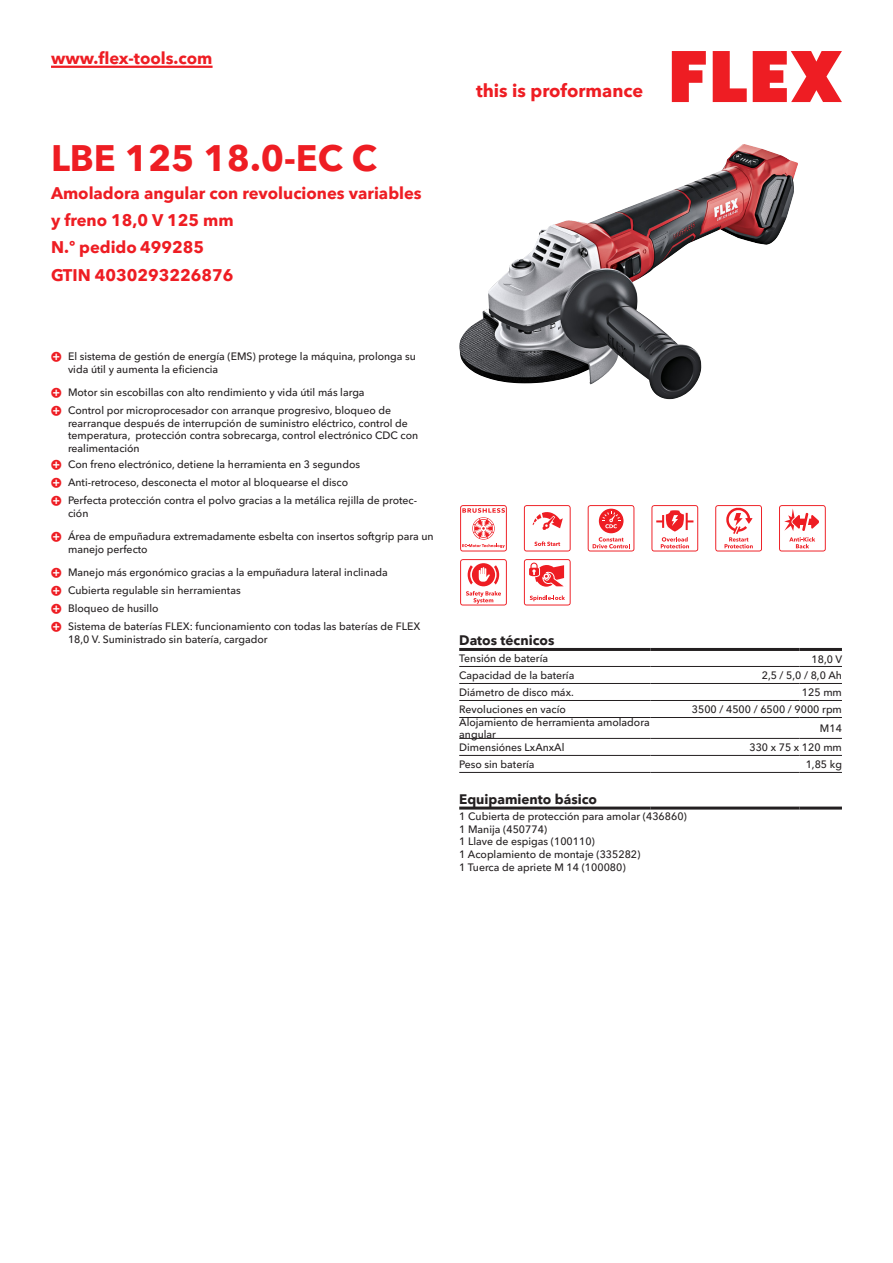
<style>
.page{position:relative;width:893px;height:1263px;background:#fff}
.page>*{position:absolute;margin:0;border:0;box-sizing:border-box;transform-origin:0 0}
.CB_AF_Product-name{font:700 36px "Avenir Next W1 G";color:#ee1d23}
.t1{font:700 18px "Avenir Next W1 G";color:#ee1d23}
.CB_AF_Product-short{font:700 16.5px/27px "Avenir Next W1 G";color:#ee1d23}
.CB_AF_Order-number{font:700 16.5px "Avenir Next W1 G";color:#ee1d23}
.CB_AF_Table-headline{font:700 13.5px "Avenir Next W1 G";color:#231f20}
.CB_AF_Table-specific{font:500 10.5px/12.6px "Avenir Next W1 G";color:#231f20}
</style>
<div class="page">
<svg style="left:672px;top:51px;width:34px;height:51px"></svg>
<svg style="left:713px;top:51px;width:34px;height:51px"></svg>
<svg style="left:753px;top:51px;width:89px;height:51px"></svg>
<hr style="left:51px;top:66px;width:162px;height:2px;background:#ee1d23">
<img style="left:459px;top:144px;width:339px;height:255px">
<hr style="left:459px;top:666px;width:192px;height:1px;background:#231f20">
<hr style="left:651px;top:666px;width:148px;height:1px;background:#231f20">
<hr style="left:799px;top:666px;width:43px;height:1px;background:#231f20">
<hr style="left:459px;top:683px;width:192px;height:1px;background:#231f20">
<hr style="left:651px;top:683px;width:148px;height:1px;background:#231f20">
<hr style="left:799px;top:683px;width:43px;height:1px;background:#231f20">
<hr style="left:459px;top:700px;width:192px;height:1px;background:#231f20">
<hr style="left:651px;top:700px;width:148px;height:1px;background:#231f20">
<hr style="left:799px;top:700px;width:43px;height:1px;background:#231f20">
<hr style="left:459px;top:717px;width:192px;height:1px;background:#231f20">
<hr style="left:651px;top:717px;width:148px;height:1px;background:#231f20">
<hr style="left:799px;top:717px;width:43px;height:1px;background:#231f20">
<hr style="left:459px;top:738px;width:192px;height:1px;background:#231f20">
<hr style="left:651px;top:738px;width:148px;height:1px;background:#231f20">
<hr style="left:799px;top:738px;width:43px;height:1px;background:#231f20">
<hr style="left:459px;top:755px;width:192px;height:1px;background:#231f20">
<hr style="left:651px;top:755px;width:148px;height:1px;background:#231f20">
<hr style="left:799px;top:755px;width:43px;height:1px;background:#231f20">
<hr style="left:459px;top:772px;width:192px;height:1px;background:#231f20">
<hr style="left:651px;top:772px;width:148px;height:1px;background:#231f20">
<hr style="left:799px;top:772px;width:43px;height:1px;background:#231f20">
<hr style="left:459px;top:648px;width:192px;height:3px;background:#231f20">
<hr style="left:651px;top:648px;width:148px;height:3px;background:#231f20">
<hr style="left:799px;top:648px;width:43px;height:3px;background:#231f20">
<hr style="left:459px;top:806px;width:192px;height:3px;background:#231f20">
<hr style="left:651px;top:806px;width:148px;height:3px;background:#231f20">
<hr style="left:799px;top:806px;width:43px;height:3px;background:#231f20">
<svg style="left:460px;top:505px;width:47px;height:46px"></svg>
<svg style="left:524px;top:505px;width:47px;height:46px"></svg>
<svg style="left:588px;top:505px;width:46px;height:46px"></svg>
<svg style="left:651px;top:505px;width:47px;height:46px"></svg>
<svg style="left:715px;top:505px;width:47px;height:46px"></svg>
<svg style="left:779px;top:505px;width:47px;height:46px"></svg>
<svg style="left:460px;top:559px;width:47px;height:46px"></svg>
<svg style="left:524px;top:559px;width:47px;height:46px"></svg>
<h3 class="CB_AF_Product-short" style="left:51px;top:43px;width:163px">www.flex-tools.com</h3>
<p class="CB_AF_Product-name" style="left:51px;top:130px;width:327px">LBE 125 18.0-EC C</p>
<p class="CB_AF_Product-short" style="left:51px;top:178px;width:372px">Amoladora angular con revoluciones variables y freno 18,0 V 125 mm</p>
<p class="CB_AF_Order-number" style="left:51px;top:234px;width:155px">N.º pedido 499285</p>
<p class="CB_AF_Order-number" style="left:51px;top:262px;width:184px">GTIN 4030293226876</p>
<h2 class="t1" style="left:476px;top:77px;width:169px">this is proformance</h2>
<p class="CB_AF_Table-specific" style="left:68px;top:349px;width:349px">El sistema de gestión de energía (EMS) protege la máquina, prolonga su vida útil y aumenta la eficiencia</p>
<p class="CB_AF_Table-specific" style="left:68px;top:385px;width:298px">Motor sin escobillas con alto rendimiento y vida útil más larga</p>
<p class="CB_AF_Table-specific" style="left:68px;top:403px;width:352px">Control por microprocesador con arranque progresivo, bloqueo de rearranque después de interrupción de suministro eléctrico, control de temperatura, protección contra sobrecarga, control electrónico CDC con realimentación</p>
<p class="CB_AF_Table-specific" style="left:68px;top:457px;width:294px">Con freno electrónico, detiene la herramienta en 3 segundos</p>
<p class="CB_AF_Table-specific" style="left:68px;top:475px;width:282px">Anti-retroceso, desconecta el motor al bloquearse el disco</p>
<p class="CB_AF_Table-specific" style="left:68px;top:493px;width:351px">Perfecta protección contra el polvo gracias a la metálica rejilla de protec&shy;ción</p>
<p class="CB_AF_Table-specific" style="left:68px;top:529px;width:367px">Área de empuñadura extremadamente esbelta con insertos softgrip para un manejo perfecto</p>
<p class="CB_AF_Table-specific" style="left:68px;top:565px;width:321px">Manejo más ergonómico gracias a la empuñadura lateral inclinada</p>
<p class="CB_AF_Table-specific" style="left:68px;top:583px;width:174px">Cubierta regulable sin herramientas</p>
<p class="CB_AF_Table-specific" style="left:68px;top:601px;width:92px">Bloqueo de husillo</p>
<p class="CB_AF_Table-specific" style="left:68px;top:619px;width:354px">Sistema de baterías FLEX: funcionamiento con todas las baterías de FLEX<br>18,0 V. Suministrado sin batería, cargador</p>
<p class="CB_AF_Table-headline" style="left:459px;top:630px;width:97px">Datos técnicos</p>
<p class="CB_AF_Table-specific" style="left:459px;top:651px;width:90px">Tensión de batería</p>
<p class="CB_AF_Table-specific" style="left:811px;top:652px;width:32px">18,0 V</p>
<p class="CB_AF_Table-specific" style="left:459px;top:668px;width:117px">Capacidad de la batería</p>
<p class="CB_AF_Table-specific" style="left:762px;top:668px;width:82px">2,5 / 5,0 / 8,0 Ah</p>
<p class="CB_AF_Table-specific" style="left:459px;top:685px;width:116px">Diámetro de disco máx.</p>
<p class="CB_AF_Table-specific" style="left:802px;top:685px;width:41px">125 mm</p>
<p class="CB_AF_Table-specific" style="left:459px;top:702px;width:108px">Revoluciones en vacío</p>
<p class="CB_AF_Table-specific" style="left:692px;top:702px;width:152px">3500 / 4500 / 6500 / 9000 rpm</p>
<p class="CB_AF_Table-specific" style="left:459px;top:715px;width:192px">Alojamiento de herramienta amoladora angular</p>
<p class="CB_AF_Table-specific" style="left:820px;top:721px;width:23px">M14</p>
<p class="CB_AF_Table-specific" style="left:459px;top:740px;width:107px">Dimensiónes LxAnxAl</p>
<p class="CB_AF_Table-specific" style="left:749px;top:740px;width:94px">330 x 75 x 120 mm</p>
<p class="CB_AF_Table-specific" style="left:459px;top:757px;width:77px">Peso sin batería</p>
<p class="CB_AF_Table-specific" style="left:806px;top:757px;width:38px">1,85 kg</p>
<p class="CB_AF_Table-headline" style="left:459px;top:788px;width:139px">Equipamiento básico</p>
<p class="CB_AF_Table-specific" style="left:459px;top:809px;width:229px">1 Cubierta de protección para amolar (436860)<br>1 Manija (450774)<br>1 Llave de espigas (100110)<br>1 Acoplamiento de montaje (335282)<br>1 Tuerca de apriete M 14 (100080)</p>
</div>
